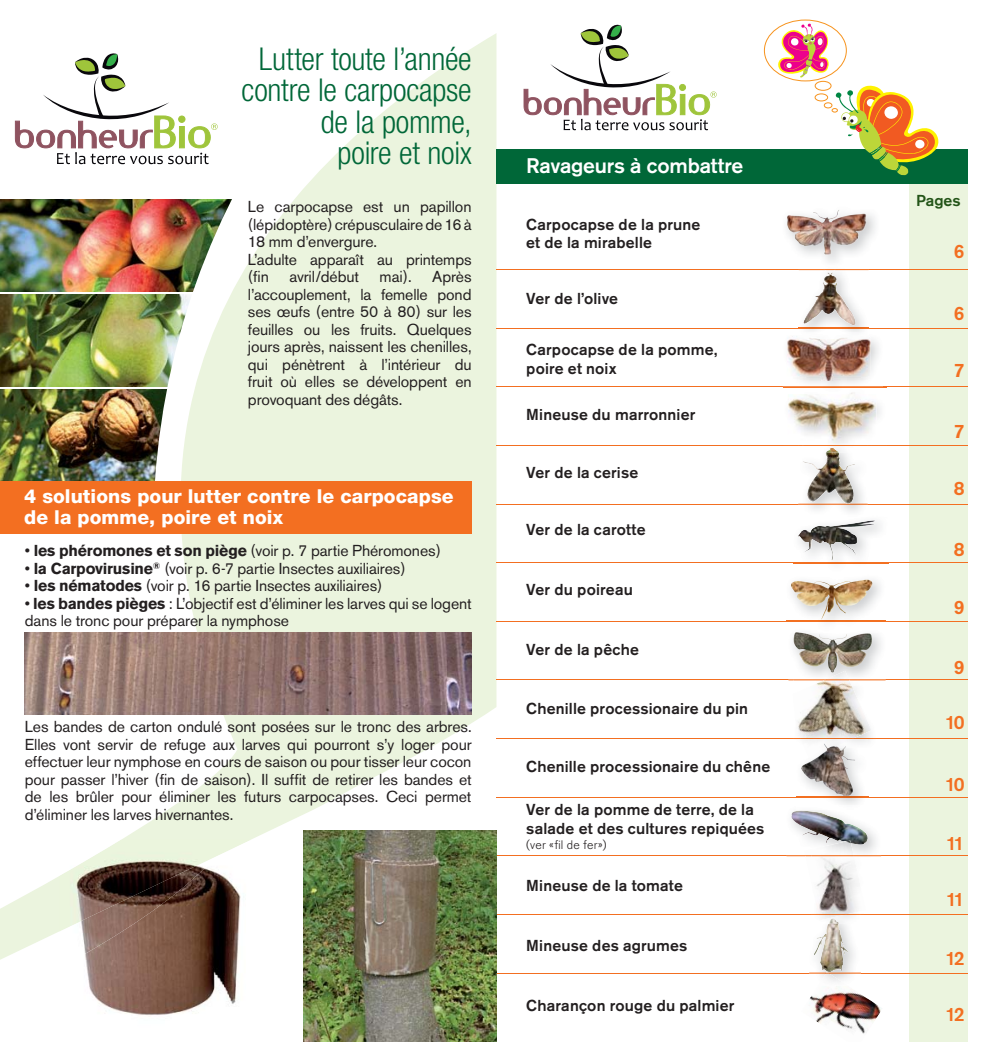
<style>
.page{position:relative;width:993px;height:1042px;background:#fff}
.page>*{position:absolute;margin:0;border:0;box-sizing:border-box;transform-origin:0 0}
.t1{font:300 condensed 31.5px/31.5px "Helvetica Neue";letter-spacing:-.01em;color:#006738;text-align:right}
.t2{font:500 21px "Akzidenz Grotesk BE";letter-spacing:-.01em;color:#fff}
.t3{font:800 19.25px/21px "Helvetica Neue";color:#fff}
.t4{font:500 19.25px "Akzidenz Grotesk BE";letter-spacing:-.135em;color:#f36f21}
.t5{font:15.75px/17.5px "Akzidenz Grotesk BE";letter-spacing:-.005em;color:#231f20}
.t6{font:500 15.75px/18.9px "Akzidenz Grotesk BE";letter-spacing:.01em;color:#231f20}
.t7{font:500 15.75px "Akzidenz Grotesk BE";color:#235418}
.t8{font:300 12.25px "Akzidenz Grotesk BE";letter-spacing:.02em;color:#231f20}
.s1{font-weight:700}
</style>
<div class="page">
<img style="left:0;top:33px;width:496px;height:927px">
<div style="left:909px;top:149px;width:58px;height:893px;background:#ebf4de"></div>
<hr style="left:496px;top:269px;width:471px;height:1px;background:#f36f21">
<hr style="left:496px;top:328px;width:471px;height:1px;background:#f36f21">
<hr style="left:496px;top:386px;width:471px;height:1px;background:#f36f21">
<hr style="left:496px;top:445px;width:471px;height:1px;background:#f36f21">
<hr style="left:496px;top:504px;width:471px;height:1px;background:#f36f21">
<hr style="left:496px;top:562px;width:471px;height:1px;background:#f36f21">
<hr style="left:496px;top:621px;width:471px;height:1px;background:#f36f21">
<hr style="left:496px;top:679px;width:471px;height:1px;background:#f36f21">
<hr style="left:496px;top:738px;width:471px;height:1px;background:#f36f21">
<hr style="left:496px;top:797px;width:471px;height:1px;background:#f36f21">
<hr style="left:496px;top:855px;width:471px;height:1px;background:#f36f21">
<hr style="left:496px;top:914px;width:471px;height:1px;background:#f36f21">
<hr style="left:496px;top:972px;width:471px;height:1px;background:#f36f21">
<img style="left:787px;top:393px;width:89px;height:53px">
<img style="left:798px;top:504px;width:69px;height:1px">
<img style="left:798px;top:443px;width:69px;height:5px">
<img style="left:802px;top:445px;width:65px;height:1px">
<img style="left:801px;top:452px;width:54px;height:52px">
<svg style="left:825px;top:447px;width:13px;height:5px"></svg>
<img style="left:786px;top:580px;width:99px;height:41px">
<img style="left:789px;top:579px;width:83px;height:41px">
<img style="left:793px;top:520px;width:94px;height:44px">
<img style="left:793px;top:562px;width:94px;height:1px">
<img style="left:796px;top:520px;width:79px;height:40px">
<img style="left:788px;top:633px;width:97px;height:48px">
<img style="left:788px;top:679px;width:97px;height:1px">
<img style="left:792px;top:632px;width:79px;height:40px">
<img style="left:786px;top:829px;width:94px;height:28px">
<img style="left:786px;top:855px;width:94px;height:1px">
<img style="left:790px;top:810px;width:77px;height:34px">
<img style="left:851px;top:678px;width:24px;height:3px">
<img style="left:793px;top:678px;width:18px;height:3px">
<img style="left:793px;top:679px;width:18px;height:1px">
<img style="left:829px;top:671px;width:19px;height:7px">
<img style="left:798px;top:685px;width:73px;height:54px">
<img style="left:799px;top:738px;width:54px;height:1px">
<img style="left:811px;top:678px;width:40px;height:7px">
<svg style="left:823px;top:679px;width:52px;height:1px"></svg>
<img style="left:808px;top:930px;width:52px;height:48px">
<img style="left:808px;top:972px;width:52px;height:1px">
<img style="left:813px;top:923px;width:34px;height:49px">
<img style="left:810px;top:988px;width:72px;height:46px">
<img style="left:817px;top:972px;width:30px;height:10px">
<div style="left:496px;top:149px;width:471px;height:35px;background:#006738"></div>
<div style="left:764px;top:20px;width:82px;height:61px;border:1px solid #f7931d;border-radius:50%"></div>
<svg style="left:772px;top:23px;width:61px;height:55px"></svg>
<div style="left:814px;top:94px;width:13px;height:7px;border:1px solid #f7931d;border-radius:50%"></div>
<div style="left:814px;top:81px;width:17px;height:10px;border:1px solid #f7931d;border-radius:50%"></div>
<div style="left:823px;top:103px;width:8px;height:5px;border:1px solid #f7931d;border-radius:50%"></div>
<svg style="left:824px;top:84px;width:115px;height:92px"></svg>
<div style="left:0;top:481px;width:471px;height:52px;background:#f36f21"></div>
<img style="left:25px;top:632px;width:446px;height:82px">
<svg style="left:15px;top:51px;width:202px;height:113px"></svg>
<svg style="left:523px;top:24px;width:193px;height:106px"></svg>
<img style="left:59px;top:840px;width:202px;height:176px">
<img style="left:59px;top:840px;width:191px;height:91px">
<img style="left:823px;top:213px;width:52px;height:49px">
<img style="left:786px;top:210px;width:57px;height:45px">
<img style="left:798px;top:270px;width:70px;height:62px">
<img style="left:799px;top:269px;width:69px;height:1px">
<img style="left:798px;top:328px;width:70px;height:1px">
<img style="left:803px;top:270px;width:52px;height:55px">
<svg style="left:822px;top:269px;width:13px;height:1px"></svg>
<img style="left:805px;top:339px;width:74px;height:47px">
<img style="left:782px;top:386px;width:100px;height:3px">
<img style="left:783px;top:387px;width:99px;height:1px">
<img style="left:787px;top:336px;width:83px;height:45px">
<img style="left:303px;top:830px;width:193px;height:212px">
<img style="left:796px;top:739px;width:71px;height:66px">
<img style="left:796px;top:797px;width:71px;height:1px">
<img style="left:800px;top:739px;width:50px;height:5px">
<img style="left:800px;top:744px;width:54px;height:52px">
<img style="left:817px;top:910px;width:40px;height:4px">
<img style="left:838px;top:914px;width:15px;height:9px">
<svg style="left:829px;top:920px;width:9px;height:3px"></svg>
<svg style="left:854px;top:851px;width:9px;height:6px"></svg>
<img style="left:816px;top:858px;width:41px;height:52px">
<img style="left:803px;top:841px;width:49px;height:16px">
<svg style="left:845px;top:840px;width:5px;height:3px"></svg>
<img style="left:823px;top:914px;width:25px;height:1px">
<img style="left:811px;top:851px;width:43px;height:7px">
<img style="left:811px;top:855px;width:42px;height:1px">
<img style="left:821px;top:915px;width:23px;height:5px">
<h1 class="t1" style="left:241px;top:46px;width:231px">Lutter toute l’année contre le carpocapse de la pomme,<br>poire et noix</h1>
<p class="t5" style="left:248px;top:200px;width:225px">Le carpocapse est un papillon (lépidoptère) crépusculaire de 16 à<br>18 mm d’envergure.<br>L’adulte apparaît au printemps (fin</p>
<p class="t5" style="left:289px;top:270px;width:71px">avril/début</p>
<p class="t5" style="left:379px;top:270px;width:34px">mai).</p>
<p class="t5" style="left:248px;top:270px;width:225px;text-align:justify;text-indent:184px">Après l’accouplement, la femelle pond ses œufs (entre 50 à 80) sur les feuilles ou les fruits. Quelques jours après, naissent les chenilles, qui pénètrent à l’intérieur du fruit où elles se développent en provoquant des dégâts.</p>
<p class="t3" style="left:24px;top:488px;width:431px">4 solutions pour lutter contre le carpocapse de la pomme, poire et noix</p>
<p class="t5" style="left:25px;top:544px;width:417px">• <span class="s1">les phéromones et son piège</span> (voir p. 7 partie Phéromones)</p>
<p class="t5" style="left:25px;top:561px;width:382px">• <span class="s1">la Carpovirusine</span><sup>®</sup> (voir p. 6-7 partie Insectes auxiliaires)</p>
<p class="t5" style="left:25px;top:579px;width:359px">• <span class="s1">les nématodes</span> (voir p. 16 partie Insectes auxiliaires)</p>
<p class="t5" style="left:25px;top:596px;width:448px">• <span class="s1">les bandes pièges</span> : L’objectif est d’éliminer les larves qui se logent dans le tronc pour préparer la nymphose</p>
<p class="t5" style="left:25px;top:719px;width:448px;text-align:justify">Les bandes de carton ondulé sont posées sur le tronc des arbres.<br>Elles vont servir de refuge aux larves qui pourront s’y loger pour effectuer leur nymphose en cours de saison ou pour tisser leur cocon pour passer l’hiver (fin de saison). Il suffit de retirer les bandes et de les brûler pour éliminer les futurs carpocapses. Ceci permet d’éliminer les larves hivernantes.</p>
<h2 class="t2" style="left:526px;top:158px;width:218px">Ravageurs à combattre</h2>
<p class="t6" style="left:526px;top:216px;width:176px">Carpocapse de la prune et de la mirabelle</p>
<p class="t6" style="left:526px;top:290px;width:93px">Ver de l’olive</p>
<p class="t6" style="left:526px;top:341px;width:192px">Carpocapse de la pomme, poire et noix</p>
<p class="t6" style="left:526px;top:407px;width:170px">Mineuse du marronnier</p>
<p class="t6" style="left:526px;top:464px;width:113px">Ver de la cerise</p>
<p class="t6" style="left:526px;top:521px;width:121px">Ver de la carotte</p>
<p class="t6" style="left:526px;top:581px;width:108px">Ver du poireau</p>
<p class="t6" style="left:526px;top:641px;width:114px">Ver de la pêche</p>
<p class="t6" style="left:526px;top:700px;width:223px">Chenille processionaire du pin</p>
<p class="t6" style="left:526px;top:758px;width:245px">Chenille processionaire du chêne</p>
<p class="t6" style="left:526px;top:801px;width:240px">Ver de la pomme de terre, de la salade et des cultures repiquées</p>
<p class="t8" style="left:526px;top:840px;width:82px">(ver «fil de fer»)</p>
<p class="t6" style="left:526px;top:877px;width:158px">Mineuse de la tomate</p>
<p class="t6" style="left:526px;top:937px;width:163px">Mineuse des agrumes</p>
<p class="t6" style="left:526px;top:997px;width:209px">Charançon rouge du palmier</p>
<p class="t7" style="left:915px;top:195px;width:46px">Pages</p>
<p class="t4" style="left:953px;top:244px;width:12px">6</p>
<p class="t4" style="left:953px;top:307px;width:12px">6</p>
<p class="t4" style="left:953px;top:363px;width:12px">7</p>
<p class="t4" style="left:953px;top:424px;width:12px">7</p>
<p class="t4" style="left:953px;top:481px;width:12px">8</p>
<p class="t4" style="left:953px;top:542px;width:12px">8</p>
<p class="t4" style="left:953px;top:600px;width:12px">9</p>
<p class="t4" style="left:953px;top:660px;width:12px">9</p>
<p class="t4" style="left:944px;top:715px;width:21px">10</p>
<p class="t4" style="left:944px;top:777px;width:21px">10</p>
<p class="t4" style="left:945px;top:836px;width:20px">11</p>
<p class="t4" style="left:945px;top:892px;width:20px">11</p>
<p class="t4" style="left:945px;top:951px;width:21px">12</p>
<p class="t4" style="left:945px;top:1007px;width:21px">12</p>
</div>
